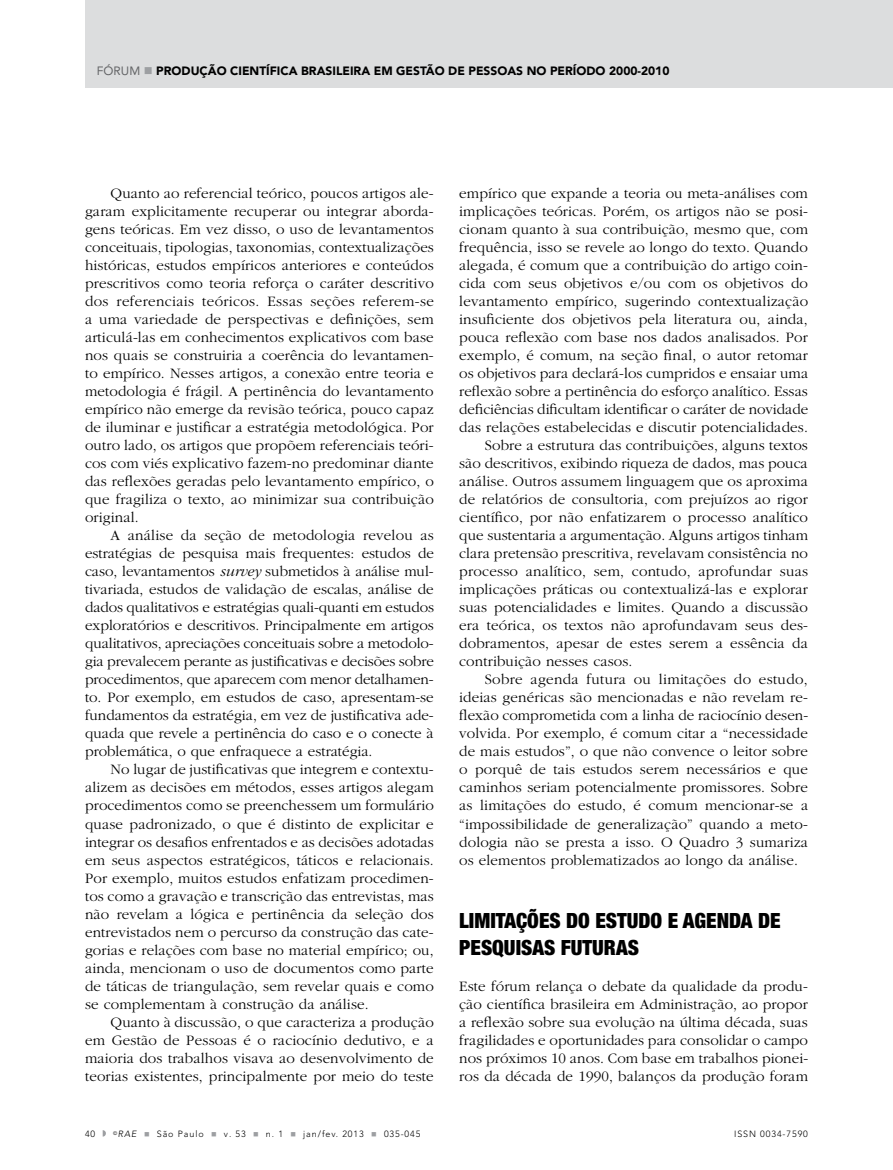
<style>
.page{position:relative;width:893px;height:1170px;background:#fff}
.page>*{position:absolute;margin:0;border:0;box-sizing:border-box;transform-origin:0 0}
.t1{font:900 condensed 21px/27px "Helvetica Neue LT Std";color:#000}
.t2{font:300 15px/18px "Garamond";letter-spacing:.01em;color:#000;text-align:justify}
.t3{font:900 12px "Avenir LT Std";color:#000}
.t4{font:300 9px "Avenir LT Std";letter-spacing:.1em;color:#000}
.s1{font-weight:400;color:#636466}
.s2{color:#9d9fa2}
.s3{font-style:italic}
</style>
<div class="page">
<div style="left:85px;top:0;width:808px;height:87px;background:#dcddde"></div>
<svg style="left:103px;top:1130px;width:3px;height:6px"></svg>
<p class="t3" style="left:97px;top:63px;width:574px"><span class="s1">FÓRUM</span> <span class="s2">■</span> PRODUÇÃO CIENTÍFICA BRASILEIRA EM GESTÃO DE PESSOAS NO PERÍODO 2000-2010</p>
<p class="t2" style="left:85px;top:185px;width:350px;text-indent:26px">Quanto ao referencial teórico, poucos artigos ale&shy;garam explicitamente recuperar ou integrar aborda&shy;gens teóricas. Em vez disso, o uso de levantamentos conceituais, tipologias, taxonomias, contextualizações históricas, estudos empíricos anteriores e conteúdos prescritivos como teoria reforça o caráter descritivo dos referenciais teóricos. Essas seções referem-se a uma variedade de perspectivas e definições, sem articulá-las em conhecimentos explicativos com base nos quais se construiria a coerência do levantamen&shy;to empírico. Nesses artigos, a conexão entre teoria e metodologia é frágil. A pertinência do levantamento empírico não emerge da revisão teórica, pouco capaz de iluminar e justificar a estratégia metodológica. Por outro lado, os artigos que propõem referenciais teóri&shy;cos com viés explicativo fazem-no predominar diante das reflexões geradas pelo levantamento empírico, o que fragiliza o texto, ao minimizar sua contribuição original.</p>
<p class="t2" style="left:85px;top:527px;width:350px;text-indent:26px">A análise da seção de metodologia revelou as estratégias de pesquisa mais frequentes: estudos de caso, levantamentos <span class="s3">survey</span> submetidos à análise mul&shy;tivariada, estudos de validação de escalas, análise de dados qualitativos e estratégias quali-quanti em estudos exploratórios e descritivos. Principalmente em artigos qualitativos, apreciações conceituais sobre a metodolo&shy;gia prevalecem perante as justificativas e decisões sobre procedimentos, que aparecem com menor detalhamen&shy;to. Por exemplo, em estudos de caso, apresentam-se fundamentos da estratégia, em vez de justificativa ade&shy;quada que revele a pertinência do caso e o conecte à problemática, o que enfraquece a estratégia.</p>
<p class="t2" style="left:85px;top:761px;width:350px;text-indent:26px">No lugar de justificativas que integrem e contextu&shy;alizem as decisões em métodos, esses artigos alegam procedimentos como se preenchessem um formulário quase padronizado, o que é distinto de explicitar e integrar os desafios enfrentados e as decisões adotadas em seus aspectos estratégicos, táticos e relacionais.<br>Por exemplo, muitos estudos enfatizam procedimen&shy;tos como a gravação e transcrição das entrevistas, mas não revelam a lógica e pertinência da seleção dos entrevistados nem o percurso da construção das cate&shy;gorias e relações com base no material empírico; ou, ainda, mencionam o uso de documentos como parte de táticas de triangulação, sem revelar quais e como se complementam à construção da análise.</p>
<p class="t2" style="left:85px;top:1013px;width:350px;text-indent:26px">Quanto à discussão, o que caracteriza a produção em Gestão de Pessoas é o raciocínio dedutivo, e a maioria dos trabalhos visava ao desenvolvimento de teorias existentes, principalmente por meio do teste</p>
<p class="t2" style="left:459px;top:185px;width:350px">empírico que expande a teoria ou meta-análises com</p>
<p class="t2" style="left:459px;top:203px;width:350px">implicações teóricas. Porém, os artigos não se posi-</p>
<p class="t2" style="left:459px;top:221px;width:350px">cionam quanto à sua contribuição, mesmo que, com</p>
<p class="t2" style="left:459px;top:239px;width:350px">frequência, isso se revele ao longo do texto. Quando</p>
<p class="t2" style="left:459px;top:257px;width:350px">alegada, é comum que a contribuição do artigo coin-</p>
<p class="t2" style="left:459px;top:275px;width:350px">cida com seus objetivos e/ou com os objetivos do</p>
<p class="t2" style="left:459px;top:293px;width:350px">levantamento empírico, sugerindo contextualização</p>
<p class="t2" style="left:459px;top:311px;width:350px">insuficiente dos objetivos pela literatura ou, ainda,</p>
<p class="t2" style="left:459px;top:329px;width:350px">pouca reflexão com base nos dados analisados. Por</p>
<p class="t2" style="left:459px;top:347px;width:350px">exemplo, é comum, na seção final, o autor retomar</p>
<p class="t2" style="left:459px;top:365px;width:350px">os objetivos para declará-los cumpridos e ensaiar uma</p>
<p class="t2" style="left:459px;top:383px;width:350px">reflexão sobre a pertinência do esforço analítico. Essas</p>
<p class="t2" style="left:459px;top:401px;width:350px">deficiências dificultam identificar o caráter de novidade</p>
<p class="t2" style="left:459px;top:419px;width:350px">das relações estabelecidas e discutir potencialidades.</p>
<p class="t2" style="left:485px;top:437px;width:325px">Sobre a estrutura das contribuições, alguns textos</p>
<p class="t2" style="left:459px;top:455px;width:350px">são descritivos, exibindo riqueza de dados, mas pouca</p>
<p class="t2" style="left:459px;top:473px;width:350px">análise. Outros assumem linguagem que os aproxima</p>
<p class="t2" style="left:459px;top:491px;width:350px">de relatórios de consultoria, com prejuízos ao rigor</p>
<p class="t2" style="left:459px;top:509px;width:350px">científico, por não enfatizarem o processo analítico</p>
<p class="t2" style="left:459px;top:527px;width:350px">que sustentaria a argumentação. Alguns artigos tinham</p>
<p class="t2" style="left:459px;top:545px;width:350px">clara pretensão prescritiva, revelavam consistência no</p>
<p class="t2" style="left:459px;top:563px;width:350px">processo analítico, sem, contudo, aprofundar suas</p>
<p class="t2" style="left:459px;top:581px;width:350px">implicações práticas ou contextualizá-las e explorar</p>
<p class="t2" style="left:459px;top:599px;width:350px">suas potencialidades e limites. Quando a discussão</p>
<p class="t2" style="left:459px;top:617px;width:350px">era teórica, os textos não aprofundavam seus des-</p>
<p class="t2" style="left:459px;top:635px;width:350px">dobramentos, apesar de estes serem a essência da</p>
<p class="t2" style="left:459px;top:653px;width:175px">contribuição nesses casos.</p>
<p class="t2" style="left:485px;top:671px;width:324px">Sobre agenda futura ou limitações do estudo,</p>
<p class="t2" style="left:459px;top:689px;width:350px">ideias genéricas são mencionadas e não revelam re-</p>
<p class="t2" style="left:459px;top:707px;width:350px">flexão comprometida com a linha de raciocínio desen-</p>
<p class="t2" style="left:459px;top:725px;width:350px">volvida. Por exemplo, é comum citar a “necessidade</p>
<p class="t2" style="left:459px;top:743px;width:350px">de mais estudos”, o que não convence o leitor sobre</p>
<p class="t2" style="left:459px;top:761px;width:350px">o porquê de tais estudos serem necessários e que</p>
<p class="t2" style="left:459px;top:779px;width:350px">caminhos seriam potencialmente promissores. Sobre</p>
<p class="t2" style="left:459px;top:797px;width:350px">as limitações do estudo, é comum mencionar-se a</p>
<p class="t2" style="left:459px;top:815px;width:350px">“impossibilidade de generalização” quando a meto-</p>
<p class="t2" style="left:459px;top:833px;width:350px">dologia não se presta a isso. O Quadro 3 sumariza</p>
<p class="t2" style="left:459px;top:851px;width:340px">os elementos problematizados ao longo da análise.</p>
<h1 class="t1" style="left:459px;top:906px;width:323px">LIMITAÇÕES DO ESTUDO E AGENDA DE<br>PESQUISAS FUTURAS</h1>
<p class="t2" style="left:459px;top:977px;width:350px">Este fórum relança o debate da qualidade da produ&shy;ção científica brasileira em Administração, ao propor a reflexão sobre sua evolução na última década, suas fragilidades e oportunidades para consolidar o campo nos próximos 10 anos. Com base em trabalhos pionei&shy;ros da década de 1990, balanços da produção foram</p>
<p class="t4" style="left:85px;top:1128px;width:12px">40</p>
<p class="t4" style="left:113px;top:1128px;width:309px"><sup>©</sup><span class="s3">RAE</span> <span class="s2">■</span> São Paulo <span class="s2">■</span> v. 53 <span class="s2">■</span> n. 1 <span class="s2">■</span> jan/fev. 2013 <span class="s2">■</span> 035-045</p>
<p class="t4" style="left:734px;top:1128px;width:75px">ISSN 0034-7590</p>
</div>
